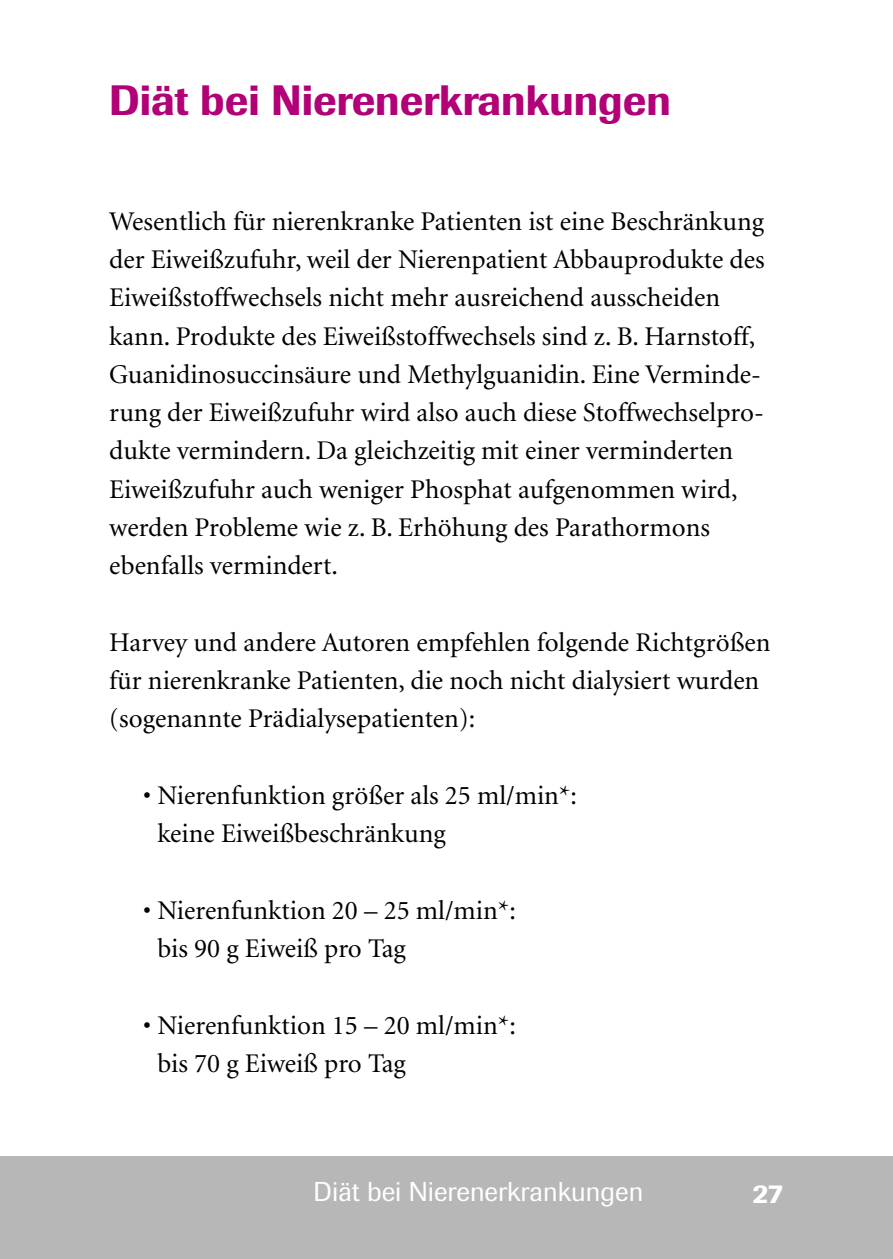
<style>
.page{position:relative;width:893px;height:1259px;background:#fff}
.page>*{position:absolute;margin:0;border:0;box-sizing:border-box;transform-origin:0 0}
.Head1-Imago{font:500 42px "Imago";color:#b20077}
.t1{font:27px/38.4px "Minion";color:#000}
.Pagi-Head{font:27px "Imago";color:#fff}
.t2{font:500 27px "Imago";color:#fff}
</style>
<div class="page">
<div style="left:0;top:1157px;width:893px;height:102px;background:#b7b7b7"></div>
<p class="Head1-Imago" style="left:109px;top:75px;width:563px">Diät bei Nierenerkrankungen</p>
<p class="t1" style="left:109px;top:203px;width:657px">Wesentlich für nierenkranke Patienten ist eine Beschränkung der Eiweißzufuhr, weil der Nierenpatient Abbauprodukte des Eiweißstoffwechsels nicht mehr ausreichend ausscheiden kann. Produkte des Eiweißstoffwechsels sind z. B. Harnstoff, Guanidinosuccinsäure und Methylguanidin. Eine Verminde&shy;rung der Eiweißzufuhr wird also auch diese Stoffwechselpro&shy;dukte vermindern. Da gleichzeitig mit einer verminderten Eiweißzufuhr auch weniger Phosphat aufgenommen wird, werden Probleme wie z. B. Erhöhung des Parathormons ebenfalls vermindert.</p>
<p class="t1" style="left:109px;top:624px;width:663px">Harvey und andere Autoren empfehlen folgende Richtgrößen für nierenkranke Patienten, die noch nicht dialysiert wurden (sogenannte Prädialysepatienten):</p>
<p class="t1" style="left:157px;top:777px;width:421px;text-indent:-14px">• Nierenfunktion größer als 25 ml/min*: keine Eiweißbeschränkung</p>
<p class="t1" style="left:157px;top:892px;width:360px;text-indent:-14px">• Nierenfunktion 20 – 25 ml/min*: bis 90 g Eiweiß pro Tag</p>
<p class="t1" style="left:157px;top:1006px;width:360px;text-indent:-14px">• Nierenfunktion 15 – 20 ml/min*: bis 70 g Eiweiß pro Tag</p>
<p class="Pagi-Head" style="left:314px;top:1176px;width:331px">Diät bei Nierenerkrankungen</p>
<p class="t2" style="left:753px;top:1175px;width:90px">27 27</p>
</div>
